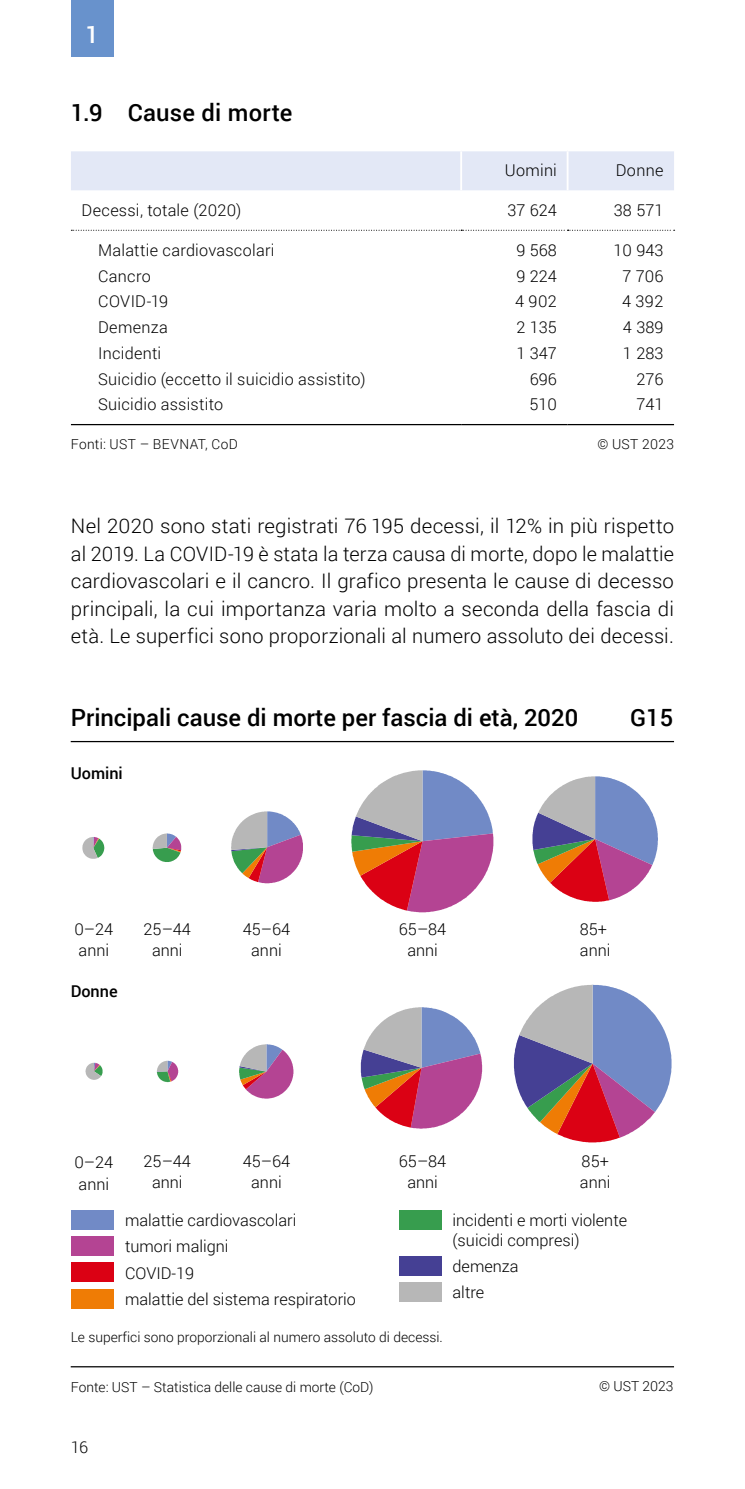
<style>
.page{position:relative;width:745px;height:1489px;background:#fff}
.page>*{position:absolute;margin:0;border:0;box-sizing:border-box;transform-origin:0 0}
.Untertitel_2_fett{font:500 23.75px "Roboto";color:#000}
.t1{font:500 23.75px "Roboto";color:#fff}
.Grundtext_I{font:300 20px/27.5px "Roboto";letter-spacing:.01em;color:#000;text-align:justify}
.TAB_Grundtext_TAB_Ko{font:300 16.25px/21.2px "Roboto";color:#000}
.t2{font:500 16.25px "Roboto";color:#000}
.TAB_Grundtext_TAB_Ko-2{font:300 16.25px "Roboto";letter-spacing:.02em;color:#000}
.TAB_Fusszeile{font:300 13.75px "Roboto";color:#000}
.TAB_Fusszeile-2{font:300 13.75px "Roboto";letter-spacing:.02em;color:#000}
</style>
<div class="page">
<div style="left:71px;top:0;width:42px;height:57px;background:#6892cc"></div>
<div style="left:71px;top:151px;width:602px;height:39px;background:#e3e8f6"></div>
<hr style="left:460px;top:151px;width:2px;height:39px;background:#fff">
<hr style="left:566px;top:151px;width:2px;height:39px;background:#fff">
<svg style="left:71px;top:230px;width:603px;height:1px"></svg>
<hr style="left:71px;top:424px;width:390px;height:1px;background:#000">
<hr style="left:461px;top:424px;width:106px;height:1px;background:#000">
<hr style="left:567px;top:424px;width:106px;height:1px;background:#000">
<hr style="left:71px;top:1365px;width:602px;height:2px;background:#000">
<hr style="left:71px;top:741px;width:602px;height:1px;background:#000">
<svg style="left:82px;top:837px;width:22px;height:21px"></svg>
<div style="left:71px;top:1210px;width:43px;height:19px;background:#718ac6"></div>
<div style="left:71px;top:1236px;width:43px;height:19px;background:#b44493"></div>
<div style="left:71px;top:1262px;width:43px;height:19px;background:#db0114"></div>
<div style="left:71px;top:1288px;width:43px;height:19px;background:#ef7c05"></div>
<div style="left:399px;top:1210px;width:42px;height:19px;background:#379d4e"></div>
<div style="left:399px;top:1255px;width:42px;height:20px;background:#454094"></div>
<div style="left:399px;top:1282px;width:42px;height:19px;background:#b7b7b7"></div>
<svg style="left:152px;top:833px;width:29px;height:29px"></svg>
<svg style="left:231px;top:811px;width:72px;height:72px"></svg>
<svg style="left:351px;top:770px;width:142px;height:142px"></svg>
<svg style="left:532px;top:776px;width:125px;height:125px"></svg>
<svg style="left:85px;top:1062px;width:17px;height:17px"></svg>
<svg style="left:157px;top:1060px;width:21px;height:22px"></svg>
<svg style="left:239px;top:1044px;width:54px;height:54px"></svg>
<svg style="left:360px;top:1007px;width:122px;height:121px"></svg>
<svg style="left:513px;top:984px;width:158px;height:158px"></svg>
<h1 class="t1" style="left:85px;top:17px;width:15px">1</h1>
<h4 class="Untertitel_2_fett" style="left:71px;top:95px;width:223px">1.9 Cause di morte</h4>
<p class="TAB_Grundtext_TAB_Ko" style="left:504px;top:159px;width:54px">Uomini</p>
<p class="TAB_Grundtext_TAB_Ko" style="left:615px;top:159px;width:49px">Donne</p>
<p class="TAB_Grundtext_TAB_Ko" style="left:81px;top:199px;width:161px">Decessi, totale (2020)</p>
<p class="TAB_Grundtext_TAB_Ko" style="left:507px;top:199px;width:51px">37 624</p>
<p class="TAB_Grundtext_TAB_Ko" style="left:613px;top:199px;width:51px">38 571</p>
<p class="TAB_Grundtext_TAB_Ko" style="left:98px;top:239px;width:178px">Malattie cardiovascolari</p>
<p class="TAB_Grundtext_TAB_Ko" style="left:516px;top:239px;width:42px">9 568</p>
<p class="TAB_Grundtext_TAB_Ko" style="left:613px;top:239px;width:51px">10 943</p>
<p class="TAB_Grundtext_TAB_Ko" style="left:98px;top:265px;width:54px">Cancro</p>
<p class="TAB_Grundtext_TAB_Ko" style="left:516px;top:265px;width:42px">9 224</p>
<p class="TAB_Grundtext_TAB_Ko" style="left:622px;top:265px;width:42px">7 706</p>
<p class="TAB_Grundtext_TAB_Ko" style="left:98px;top:290px;width:72px">COVID-19</p>
<p class="TAB_Grundtext_TAB_Ko" style="left:515px;top:290px;width:43px">4 902</p>
<p class="TAB_Grundtext_TAB_Ko" style="left:621px;top:290px;width:43px">4 392</p>
<p class="TAB_Grundtext_TAB_Ko-2" style="left:98px;top:316px;width:71px">Demenza</p>
<p class="TAB_Grundtext_TAB_Ko" style="left:516px;top:316px;width:42px">2 135</p>
<p class="TAB_Grundtext_TAB_Ko" style="left:622px;top:316px;width:42px">4 389</p>
<p class="TAB_Grundtext_TAB_Ko" style="left:98px;top:342px;width:65px">Incidenti</p>
<p class="TAB_Grundtext_TAB_Ko" style="left:516px;top:342px;width:42px">1 347</p>
<p class="TAB_Grundtext_TAB_Ko" style="left:622px;top:342px;width:42px">1 283</p>
<p class="TAB_Grundtext_TAB_Ko" style="left:98px;top:368px;width:269px">Suicidio (eccetto il suicidio assistito)</p>
<p class="TAB_Grundtext_TAB_Ko" style="left:529px;top:368px;width:29px">696</p>
<p class="TAB_Grundtext_TAB_Ko" style="left:636px;top:368px;width:29px">276</p>
<p class="TAB_Grundtext_TAB_Ko" style="left:98px;top:393px;width:126px">Suicidio assistito</p>
<p class="TAB_Grundtext_TAB_Ko" style="left:529px;top:393px;width:29px">510</p>
<p class="TAB_Grundtext_TAB_Ko" style="left:636px;top:393px;width:29px">741</p>
<p class="TAB_Fusszeile-2" style="left:71px;top:434px;width:168px">Fonti: UST – BEVNAT, CoD</p>
<p class="TAB_Fusszeile" style="left:597px;top:434px;width:78px">© UST 2023</p>
<p class="Grundtext_I" style="left:71px;top:511px;width:604px">Nel 2020 sono stati registrati 76 195 decessi, il 12% in più rispetto al 2019. La COVID-19 è stata la terza causa di morte, dopo le malattie cardiovascolari e il cancro. Il grafico presenta le cause di decesso principali, la cui importanza varia molto a seconda della fascia di età. Le superfici sono proporzionali al numero assoluto dei decessi.</p>
<p class="Untertitel_2_fett" style="left:71px;top:700px;width:508px">Principali cause di morte per fascia di età, 2020</p>
<p class="t2" style="left:71px;top:761px;width:54px">Uomini</p>
<p class="Untertitel_2_fett" style="left:629px;top:700px;width:45px">G15</p>
<p class="TAB_Grundtext_TAB_Ko" style="left:74px;top:918px;width:40px">0–24 anni</p>
<p class="TAB_Grundtext_TAB_Ko" style="left:243px;top:918px;width:49px;text-align:center">45–64 anni</p>
<p class="TAB_Grundtext_TAB_Ko" style="left:143px;top:918px;width:49px;text-align:center">25–44 anni</p>
<p class="TAB_Grundtext_TAB_Ko" style="left:398px;top:918px;width:49px;text-align:center">65–84 anni</p>
<p class="TAB_Grundtext_TAB_Ko" style="left:579px;top:918px;width:32px">85+ anni</p>
<p class="t2" style="left:71px;top:979px;width:48px">Donne</p>
<p class="TAB_Grundtext_TAB_Ko" style="left:74px;top:1151px;width:40px">0–24 anni</p>
<p class="TAB_Grundtext_TAB_Ko" style="left:243px;top:1150px;width:49px;text-align:center">45–64 anni</p>
<p class="TAB_Grundtext_TAB_Ko" style="left:143px;top:1150px;width:49px;text-align:center">25–44 anni</p>
<p class="TAB_Grundtext_TAB_Ko" style="left:398px;top:1150px;width:49px;text-align:center">65–84 anni</p>
<p class="TAB_Grundtext_TAB_Ko" style="left:579px;top:1150px;width:32px">85+ anni</p>
<p class="TAB_Grundtext_TAB_Ko" style="left:125px;top:1206px;width:232px;line-height:26.2px">malattie cardiovascolari<br>tumori maligni<br>COVID-19<br>malattie del sistema respiratorio</p>
<p class="TAB_Grundtext_TAB_Ko" style="left:452px;top:1209px;width:176px;line-height:19.5px">incidenti e morti violente (suicidi compresi)</p>
<p class="TAB_Grundtext_TAB_Ko" style="left:452px;top:1252px;width:67px;line-height:26.2px">demenza altre</p>
<p class="TAB_Fusszeile" style="left:71px;top:1327px;width:373px">Le superfici sono proporzionali al numero assoluto di decessi.</p>
<p class="TAB_Fusszeile" style="left:71px;top:1376px;width:304px">Fonte: UST – Statistica delle cause di morte (CoD)</p>
<p class="TAB_Fusszeile" style="left:599px;top:1376px;width:76px">© UST 2023</p>
<p class="TAB_Grundtext_TAB_Ko" style="left:71px;top:1435px;width:19px">16</p>
</div>
